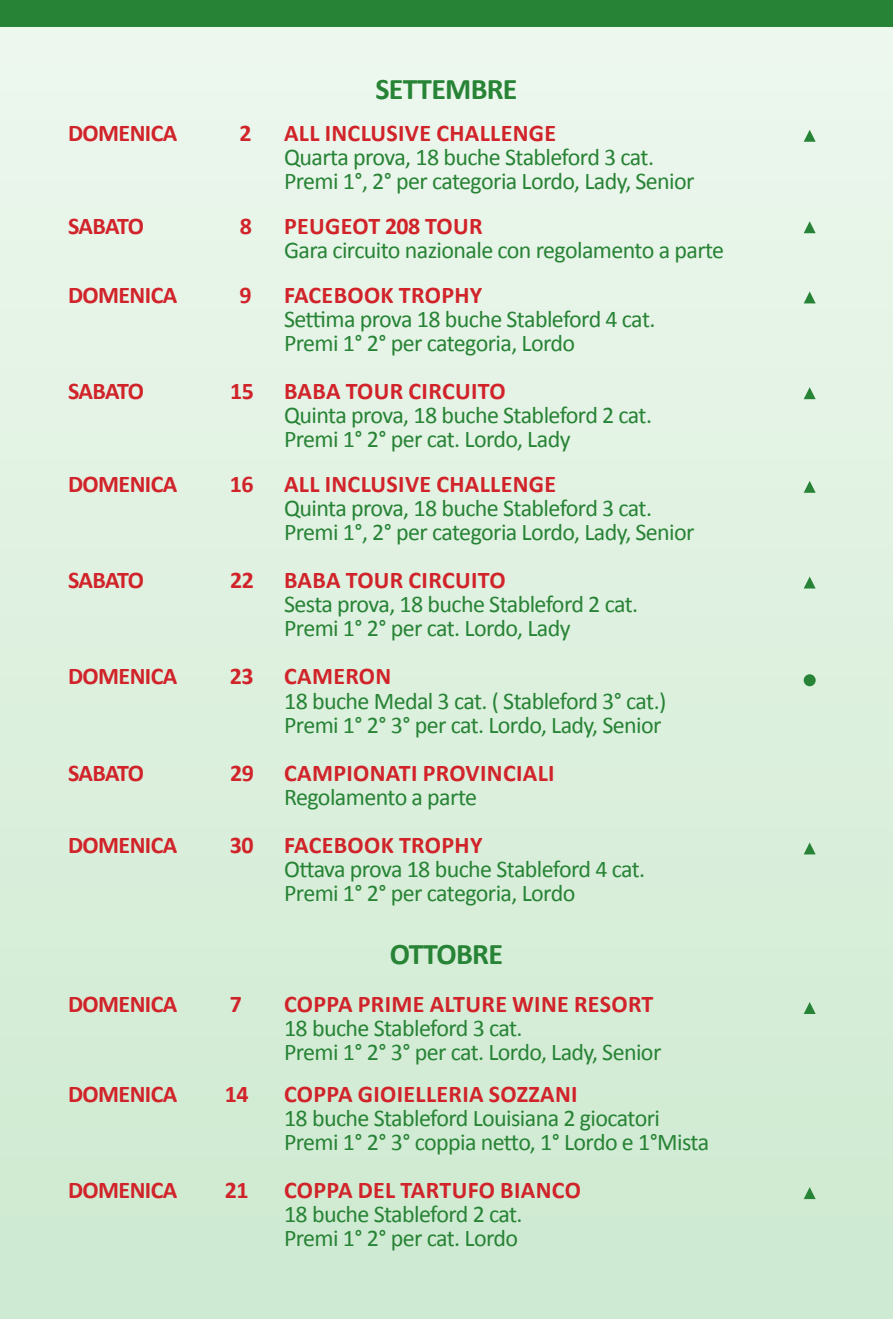
<style>
.page{position:relative;width:893px;height:1319px;background:#fff}
.page>*{position:absolute;margin:0;border:0;box-sizing:border-box;transform-origin:0 0}
.t1{font:700 30px "Calibri";letter-spacing:-.025em;color:#278335}
.t2{font:24px/24px "Calibri";letter-spacing:-.025em;color:#278335}
.t3{font:700 24px "Calibri";letter-spacing:-.025em;color:#d1232a}
.t4{font:700 24px "Calibri";letter-spacing:.015em;color:#d1232a}
</style>
<div class="page">
<div style="left:0;top:0;width:893px;height:1318px;background:linear-gradient(to bottom,#eef7ee,#ceead0)"></div>
<div style="left:0;top:0;width:893px;height:27px;background:#278335"></div>
<svg style="left:804px;top:130px;width:12px;height:12px"></svg>
<svg style="left:804px;top:221px;width:12px;height:12px"></svg>
<svg style="left:804px;top:291px;width:12px;height:12px"></svg>
<svg style="left:804px;top:387px;width:12px;height:12px"></svg>
<svg style="left:804px;top:480px;width:12px;height:12px"></svg>
<svg style="left:804px;top:576px;width:12px;height:12px"></svg>
<svg style="left:804px;top:842px;width:12px;height:12px"></svg>
<svg style="left:804px;top:1001px;width:12px;height:12px"></svg>
<svg style="left:804px;top:1186px;width:12px;height:12px"></svg>
<div style="left:804px;top:674px;width:12px;height:12px;background:#278335;border-radius:50%"></div>
<p class="t1" style="left:375px;top:70px;width:144px">SETTEMBRE</p>
<p class="t3" style="left:68px;top:118px;width:111px">DOMENICA</p>
<p class="t3" style="left:239px;top:118px;width:14px">2</p>
<p class="t3" style="left:284px;top:118px;width:53px">ALL INCL</p>
<p class="t3" style="left:371px;top:118px;width:109px">USIVE CHALLENGE</p>
<p class="t2" style="left:284px;top:145px;width:412px">Quarta prova, 18 buche Stableford 3 cat.<br>Premi 1°, 2° per categoria Lordo, Lady, Senior</p>
<p class="t3" style="left:68px;top:211px;width:77px">SABATO</p>
<p class="t3" style="left:240px;top:211px;width:14px">8</p>
<p class="t3" style="left:284px;top:211px;width:56px">PEUGEOT</p>
<p class="t3" style="left:385px;top:211px;width:94px">208 TO UR</p>
<p class="t2" style="left:284px;top:238px;width:442px">Gara circuito nazionale con regolamento a parte</p>
<p class="t3" style="left:68px;top:280px;width:111px">DOMENICA</p>
<p class="t3" style="left:239px;top:280px;width:14px">9</p>
<p class="t3" style="left:284px;top:280px;width:15px">FACEBOO</p>
<p class="t3" style="left:381px;top:280px;width:103px">K TROPHY</p>
<p class="t2" style="left:284px;top:307px;width:373px">Settima prova 18 buche Stableford 4 cat.<br>Premi 1° 2° per categoria, Lordo</p>
<p class="t3" style="left:68px;top:376px;width:77px">SABATO</p>
<p class="t3" style="left:230px;top:376px;width:25px">15</p>
<p class="t3" style="left:284px;top:376px;width:29px">BABA</p>
<p class="t3" style="left:346px;top:376px;width:76px">TOURCIRC</p>
<p class="t3" style="left:455px;top:376px;width:28px">UITO</p>
<p class="t2" style="left:284px;top:403px;width:370px">Quinta prova, 18 buche Stableford 2 cat.<br>Premi 1° 2° per cat. Lordo, Lady</p>
<p class="t3" style="left:68px;top:469px;width:111px">DOMENICA</p>
<p class="t3" style="left:230px;top:469px;width:25px">16</p>
<p class="t3" style="left:284px;top:469px;width:53px">ALL INCL</p>
<p class="t3" style="left:371px;top:469px;width:109px">USIVE CHALLENGE</p>
<p class="t2" style="left:284px;top:496px;width:412px">Quinta prova, 18 buche Stableford 3 cat.<br>Premi 1°, 2° per categoria Lordo, Lady, Senior</p>
<p class="t3" style="left:68px;top:565px;width:77px">SABATO</p>
<p class="t3" style="left:230px;top:565px;width:25px">22</p>
<p class="t3" style="left:284px;top:565px;width:29px">BABA</p>
<p class="t3" style="left:346px;top:565px;width:76px">TOURCIRC</p>
<p class="t3" style="left:455px;top:565px;width:28px">UITO</p>
<p class="t2" style="left:284px;top:592px;width:356px">Sesta prova, 18 buche Stableford 2 cat.<br>Premi 1° 2° per cat. Lordo, Lady</p>
<p class="t3" style="left:68px;top:661px;width:111px">DOMENICA</p>
<p class="t3" style="left:230px;top:661px;width:25px">23</p>
<p class="t4" style="left:284px;top:661px;width:109px">CAMERON</p>
<p class="t2" style="left:284px;top:688px;width:384px">18 buche Medal 3 cat. ( Stableford 3° cat.)<br>Premi 1° 2° 3° per cat. Lordo, Lady, Senior</p>
<p class="t3" style="left:68px;top:757px;width:77px">SABATO</p>
<p class="t3" style="left:230px;top:757px;width:25px">29</p>
<p class="t3" style="left:284px;top:757px;width:75px">CAM PIONATI</p>
<p class="t3" style="left:423px;top:757px;width:69px">PROVINCIALI</p>
<p class="t2" style="left:284px;top:784px;width:195px">Regolamento a parte</p>
<p class="t3" style="left:68px;top:829px;width:111px">DOMENICA</p>
<p class="t3" style="left:230px;top:829px;width:25px">30</p>
<p class="t3" style="left:284px;top:829px;width:15px">FACEBOO</p>
<p class="t3" style="left:381px;top:829px;width:103px">K TROPHY</p>
<p class="t2" style="left:284px;top:856px;width:363px">Ottava prova 18 buche Stableford 4 cat.<br>Premi 1° 2° per categoria, Lordo</p>
<p class="t1" style="left:390px;top:934px;width:115px">OTTOBRE</p>
<p class="t3" style="left:68px;top:988px;width:111px">DOMENICA</p>
<p class="t3" style="left:230px;top:988px;width:14px">7</p>
<p class="t3" style="left:284px;top:988px;width:101px">COPPA PRIME</p>
<p class="t3" style="left:430px;top:988px;width:173px">ALTURE WINE RESORT</p>
<p class="t2" style="left:284px;top:1015px;width:379px">18 buche Stableford 3 cat.<br>Premi 1° 2° 3° per cat. Lordo, Lady, Senior</p>
<p class="t3" style="left:68px;top:1078px;width:111px">DOMENICA</p>
<p class="t3" style="left:225px;top:1078px;width:25px">14</p>
<p class="t3" style="left:284px;top:1078px;width:87px">COPPA GIOIELLERIA</p>
<p class="t3" style="left:489px;top:1078px;width:26px">SOZZANI</p>
<p class="t2" style="left:284px;top:1105px;width:427px">18 buche Stableford Louisiana 2 giocatori<br>Premi 1° 2° 3° coppia netto, 1° Lordo e 1°Mista</p>
<p class="t3" style="left:68px;top:1174px;width:111px">DOMENICA</p>
<p class="t3" style="left:225px;top:1174px;width:25px">21</p>
<p class="t3" style="left:284px;top:1174px;width:87px">COPPA DEL</p>
<p class="t3" style="left:401px;top:1174px;width:14px">TART</p>
<p class="t3" style="left:452px;top:1174px;width:63px">UFO BIANCO</p>
<p class="t2" style="left:284px;top:1201px;width:240px">18 buche Stableford 2 cat.<br>Premi 1° 2° per cat. Lordo</p>
</div>
